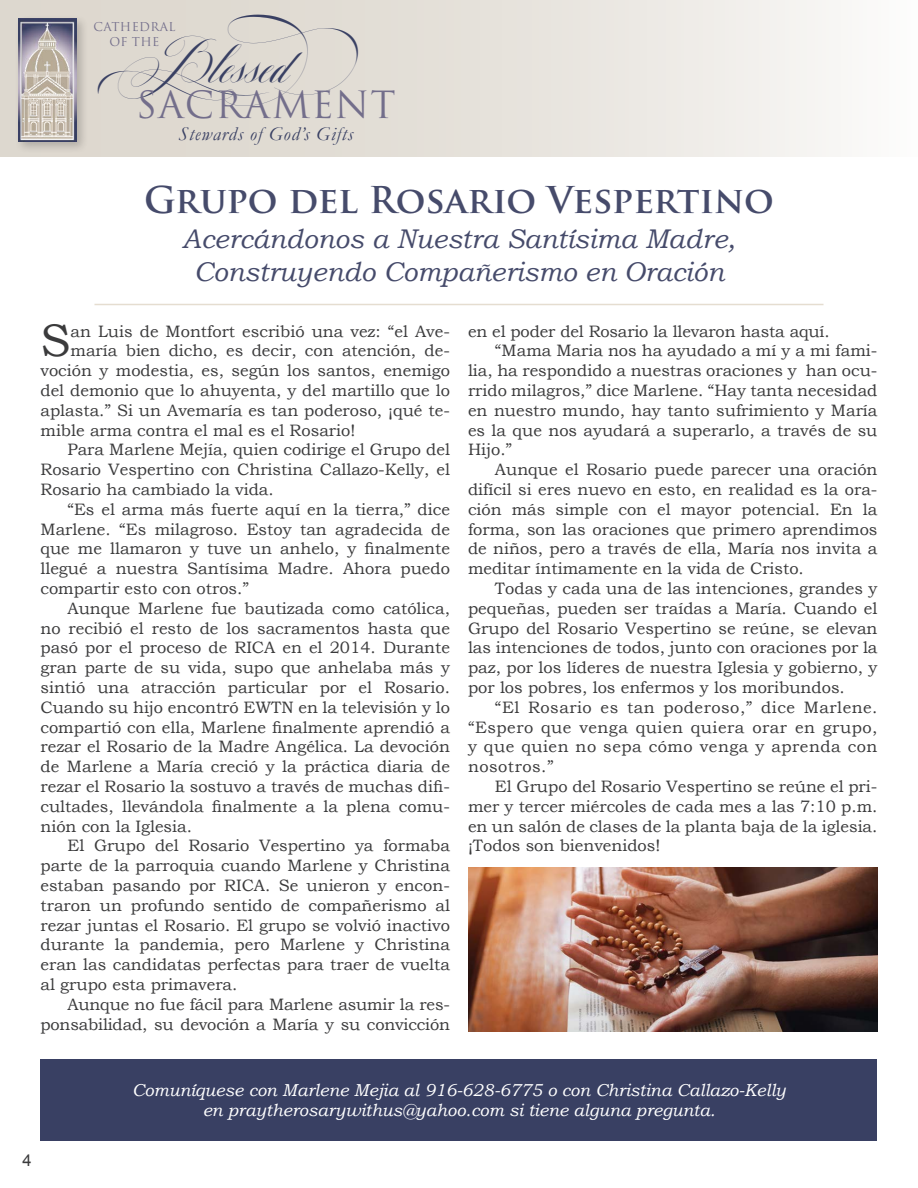
<style>
.page{position:relative;width:918px;height:1188px;background:#fff}
.page>*{position:absolute;margin:0;border:0;box-sizing:border-box;transform-origin:0 0}
.t1{font:45.6px "Bookman Old Style";color:#3b3b3c}
.t2{font:36.6px "Trajan Pro";letter-spacing:.03em;color:#736e8b}
.t3{font:700 36px "Trajan Pro";letter-spacing:-.005em;color:#464b6b}
.t4{font:900 33.3px "Mozart Script";color:#394063}
.t5{font:italic 27px/32.4px "Bookman Old Style";color:#464b6b;text-align:center}
.t6{font:italic 19.5px "Garamond";letter-spacing:.05em;color:#394063}
.t7{font:italic 17.25px/20.7px "Bookman Old Style";color:#fff;text-align:center}
.t8{font:16.5px "Bookman Old Style";color:#3b3b3c}
.t9{font:16.5px "Bookman Old Style";letter-spacing:.03em;color:#3b3b3c}
.t10{font:16.5px "Arial";color:#3b3b3c}
.t11{font:11.85px/15px "Trajan Pro";letter-spacing:.03em;color:#736e8b;text-align:center}
</style>
<div class="page">
<div style="left:0;top:0;width:918px;height:157px;background:linear-gradient(to right,#d8d2c7,#f7f6f4)"></div>
<div style="left:14px;top:14px;width:75px;height:140px;background:#000;opacity:.2"></div>
<img style="left:18px;top:18px;width:58px;height:123px">
<div style="left:40px;top:1059px;width:838px;height:82px;background:#394063"></div>
<hr style="left:94px;top:304px;width:730px;height:1px;background:#e5ddd0">
<img style="left:468px;top:867px;width:410px;height:164px">
<h3 class="t4" style="left:126px;top:51px;width:262px">Blessed</h3>
<p class="t11" style="left:94px;top:19px;width:83px">CATHEDRAL<br>OF THE</p>
<h2 class="t2" style="left:136px;top:82px;width:261px">SACRAMENT</h2>
<p class="t6" style="left:178px;top:121px;width:176px">Stewards of God’s Gifts</p>
<h3 class="t3" style="left:144px;top:177px;width:631px">Grupo del Rosario Vespertino</h3>
<h3 class="t5" style="left:182px;top:222px;width:555px">Acercándonos a Nuestra Santísima Madre,<br>Construyendo Compañerismo en Oración</h3>
<h1 class="t1" style="left:40px;top:311px;width:32px">S</h1>
<p class="t8" style="left:71px;top:320px;width:381px">an Luis de Montfort escribió una vez: “el Ave-</p>
<p class="t8" style="left:71px;top:340px;width:381px">maría bien dicho, es decir, con atención, de-</p>
<p class="t8" style="left:41px;top:360px;width:411px">voción y modestia, es, según los santos, enemigo</p>
<p class="t8" style="left:41px;top:380px;width:411px">del demonio que lo ahuyenta, y del martillo que lo</p>
<p class="t8" style="left:41px;top:399px;width:411px">aplasta.” Si un Avemaría es tan poderoso, ¡qué te-</p>
<p class="t8" style="left:41px;top:419px;width:316px">mible arma contra el mal es el Rosario!</p>
<p class="t8" style="left:67px;top:439px;width:384px">Para Marlene Mejía, quien codirige el Grupo del</p>
<p class="t8" style="left:41px;top:459px;width:411px">Rosario Vespertino con Christina Callazo-Kelly, el</p>
<p class="t8" style="left:41px;top:479px;width:235px">Rosario ha cambiado la vida.</p>
<p class="t8" style="left:67px;top:498px;width:384px">“Es el arma más fuerte aquí en la tierra,” dice</p>
<p class="t8" style="left:41px;top:518px;width:411px">Marlene. “Es milagroso. Estoy tan agradecida de</p>
<p class="t8" style="left:41px;top:538px;width:411px">que me llamaron y tuve un anhelo, y finalmente</p>
<p class="t8" style="left:41px;top:558px;width:411px">llegué a nuestra Santísima Madre. Ahora puedo</p>
<p class="t8" style="left:41px;top:578px;width:210px">compartir esto con otros.”</p>
<p class="t8" style="left:67px;top:597px;width:384px">Aunque Marlene fue bautizada como católica,</p>
<p class="t8" style="left:41px;top:617px;width:411px">no recibió el resto de los sacramentos hasta que</p>
<p class="t8" style="left:41px;top:637px;width:411px">pasó por el proceso de RICA en el 2014. Durante</p>
<p class="t8" style="left:41px;top:657px;width:411px">gran parte de su vida, supo que anhelaba más y</p>
<p class="t8" style="left:41px;top:677px;width:411px">sintió una atracción particular por el Rosario.</p>
<p class="t8" style="left:41px;top:696px;width:411px">Cuando su hijo encontró EWTN en la televisión y lo</p>
<p class="t8" style="left:41px;top:716px;width:411px">compartió con ella, Marlene finalmente aprendió a</p>
<p class="t8" style="left:41px;top:736px;width:411px">rezar el Rosario de la Madre Angélica. La devoción</p>
<p class="t8" style="left:41px;top:756px;width:411px">de Marlene a María creció y la práctica diaria de</p>
<p class="t8" style="left:41px;top:776px;width:411px">rezar el Rosario la sostuvo a través de muchas difi-</p>
<p class="t8" style="left:41px;top:795px;width:411px">cultades, llevándola finalmente a la plena comu-</p>
<p class="t8" style="left:41px;top:815px;width:153px">nión con la Iglesia.</p>
<p class="t8" style="left:67px;top:835px;width:384px">El Grupo del Rosario Vespertino ya formaba</p>
<p class="t8" style="left:41px;top:855px;width:411px">parte de la parroquia cuando Marlene y Christina</p>
<p class="t8" style="left:41px;top:875px;width:411px">estaban pasando por RICA. Se unieron y encon-</p>
<p class="t8" style="left:41px;top:894px;width:411px">traron un profundo sentido de compañerismo al</p>
<p class="t8" style="left:41px;top:914px;width:411px">rezar juntas el Rosario. El grupo se volvió inactivo</p>
<p class="t8" style="left:41px;top:934px;width:411px">durante la pandemia, pero Marlene y Christina</p>
<p class="t8" style="left:41px;top:954px;width:411px">eran las candidatas perfectas para traer de vuelta</p>
<p class="t8" style="left:41px;top:974px;width:199px">al grupo esta primavera.</p>
<p class="t8" style="left:67px;top:993px;width:384px">Aunque no fue fácil para Marlene asumir la res-</p>
<p class="t8" style="left:41px;top:1013px;width:411px">ponsabilidad, su devoción a María y su convicción</p>
<p class="t8" style="left:468px;top:320px;width:363px">en el poder del Rosario la llevaron hasta aquí.</p>
<p class="t8" style="left:495px;top:340px;width:384px">“Mama Maria nos ha ayudado a mí y a mi fami-</p>
<p class="t8" style="left:468px;top:360px;width:411px">lia, ha respondido a nuestras oraciones y han ocu-</p>
<p class="t8" style="left:468px;top:380px;width:411px">rrido milagros,” dice Marlene. “Hay tanta necesidad</p>
<p class="t8" style="left:468px;top:399px;width:411px">en nuestro mundo, hay tanto sufrimiento y María</p>
<p class="t8" style="left:468px;top:419px;width:411px">es la que nos ayudará a superarlo, a través de su</p>
<p class="t8" style="left:468px;top:439px;width:46px">Hijo.”</p>
<p class="t8" style="left:495px;top:459px;width:384px">Aunque el Rosario puede parecer una oración</p>
<p class="t8" style="left:468px;top:479px;width:411px">difícil si eres nuevo en esto, en realidad es la ora-</p>
<p class="t8" style="left:468px;top:498px;width:411px">ción más simple con el mayor potencial. En la</p>
<p class="t8" style="left:468px;top:518px;width:411px">forma, son las oraciones que primero aprendimos</p>
<p class="t8" style="left:468px;top:538px;width:411px">de niños, pero a través de ella, María nos invita a</p>
<p class="t8" style="left:468px;top:558px;width:337px">meditar íntimamente en la vida de Cristo.</p>
<p class="t8" style="left:495px;top:578px;width:384px">Todas y cada una de las intenciones, grandes y</p>
<p class="t8" style="left:468px;top:597px;width:411px">pequeñas, pueden ser traídas a María. Cuando el</p>
<p class="t8" style="left:468px;top:617px;width:411px">Grupo del Rosario Vespertino se reúne, se elevan</p>
<p class="t8" style="left:468px;top:637px;width:411px">las intenciones de todos, junto con oraciones por la</p>
<p class="t8" style="left:468px;top:657px;width:411px">paz, por los líderes de nuestra Iglesia y gobierno, y</p>
<p class="t8" style="left:468px;top:677px;width:378px">por los pobres, los enfermos y los moribundos.</p>
<p class="t9" style="left:495px;top:696px;width:384px">“El Rosario es tan poderoso,” dice Marlene.</p>
<p class="t9" style="left:468px;top:716px;width:411px">“Espero que venga quien quiera orar en grupo,</p>
<p class="t9" style="left:468px;top:736px;width:411px">y que quien no sepa cómo venga y aprenda con</p>
<p class="t9" style="left:468px;top:756px;width:87px">nosotros.”</p>
<p class="t8" style="left:495px;top:776px;width:384px">El Grupo del Rosario Vespertino se reúne el pri-</p>
<p class="t8" style="left:468px;top:795px;width:411px">mer y tercer miércoles de cada mes a las 7:10 p.m.</p>
<p class="t8" style="left:468px;top:815px;width:411px">en un salón de clases de la planta baja de la iglesia.</p>
<p class="t8" style="left:468px;top:835px;width:194px">¡Todos son bienvenidos!</p>
<p class="t10" style="left:22px;top:1150px;width:11px">4</p>
<p class="t7" style="left:132px;top:1079px;width:655px">Comuníquese con Marlene Mejia al 916-628-6775 o con Christina Callazo-Kelly en praytherosarywithus@yahoo.com si tiene alguna pregunta.</p>
</div>
